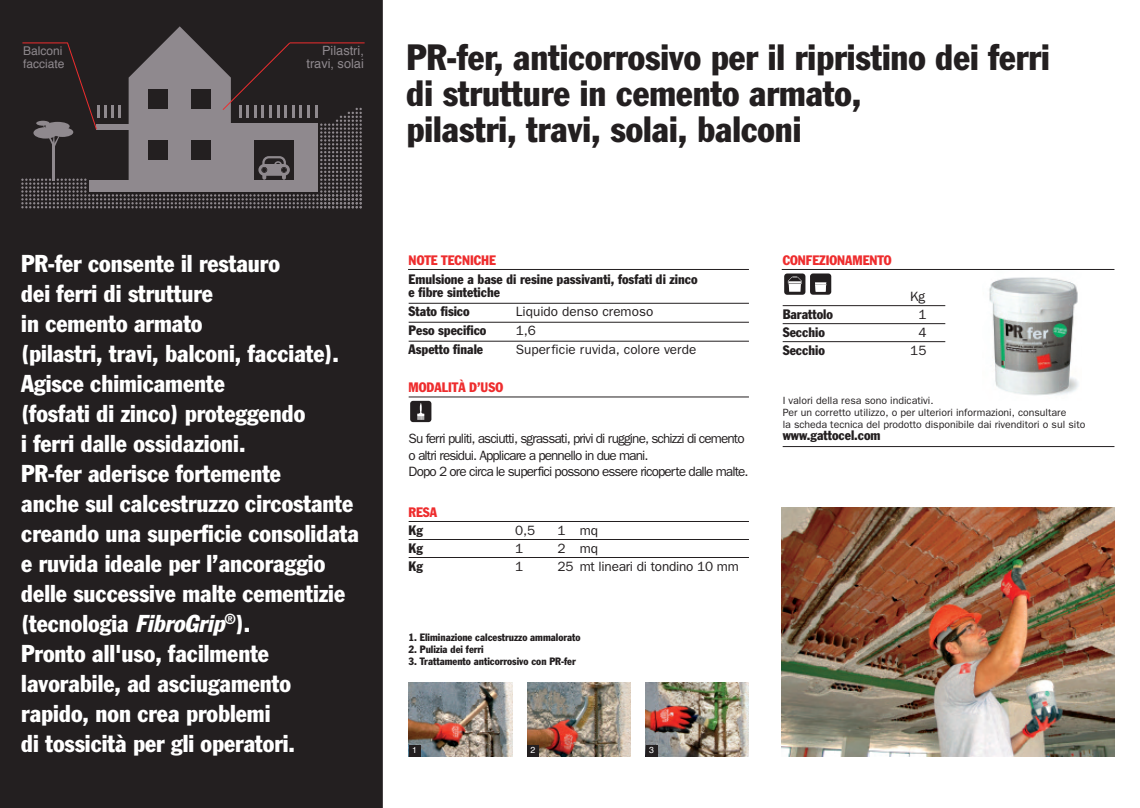
<style>
.page{position:relative;width:1140px;height:808px;background:#fff}
.page>*{position:absolute;margin:0;border:0;box-sizing:border-box;transform-origin:0 0}
.t1{font:condensed 36px/36px "Franklin Gothic";color:#231f20}
.t2{font:condensed 24px/30px "Franklin Gothic";color:#fff}
.t3{font:13.5px/16.5px "Franklin Gothic";letter-spacing:-.065em;color:#231f20}
.t4{font:condensed 13.5px/12.9px "Franklin Gothic";color:#231f20}
.t5{font:13.5px "Franklin Gothic";color:#231f20}
.t6{font:condensed 13.5px "Franklin Gothic";color:#ee2d2e}
.t7{font:13.5px "Franklin Gothic";letter-spacing:-.015em;color:#231f20}
.t8{font:12.75px/13px "Helvetica";color:#8f898e;text-align:right}
.t9{font:12px/13px "Helvetica";color:#8f898e}
.t10{font:10.5px/12px "Franklin Gothic";color:#231f20}
.t11{font:condensed 10.5px "Franklin Gothic";color:#231f20}
.t12{font:8.7px "Helvetica";color:#fff}
.s1{font-style:italic}
</style>
<div class="page">
<div style="left:0;top:0;width:383px;height:808px;background:#231f20"></div>
<hr style="left:408px;top:303px;width:341px;height:1px;background:#231f20">
<hr style="left:408px;top:322px;width:341px;height:1px;background:#231f20">
<hr style="left:408px;top:341px;width:341px;height:1px;background:#231f20">
<img style="left:989px;top:277px;width:90px;height:119px">
<img style="left:527px;top:682px;width:103px;height:75px">
<img style="left:645px;top:682px;width:104px;height:75px">
<img style="left:408px;top:683px;width:104px;height:74px">
<hr style="left:782px;top:446px;width:332px;height:1px;background:#231f20">
<hr style="left:408px;top:269px;width:341px;height:1px;background:#231f20">
<hr style="left:781px;top:269px;width:333px;height:1px;background:#231f20">
<hr style="left:408px;top:397px;width:341px;height:1px;background:#231f20">
<hr style="left:408px;top:521px;width:341px;height:1px;background:#231f20">
<hr style="left:408px;top:539px;width:341px;height:1px;background:#231f20">
<hr style="left:408px;top:557px;width:341px;height:1px;background:#231f20">
<svg style="left:410px;top:401px;width:21px;height:21px"></svg>
<hr style="left:290px;top:43px;width:74px;height:1px;background:#ee2d2e">
<hr style="left:782px;top:305px;width:163px;height:1px;background:#231f20">
<hr style="left:782px;top:323px;width:163px;height:1px;background:#231f20">
<hr style="left:782px;top:341px;width:163px;height:1px;background:#231f20">
<div style="left:408px;top:745px;width:12px;height:12px;background:#231f20"></div>
<div style="left:527px;top:745px;width:12px;height:12px;background:#231f20"></div>
<div style="left:645px;top:745px;width:12px;height:12px;background:#231f20"></div>
<svg style="left:21px;top:21px;width:341px;height:187px"></svg>
<img style="left:781px;top:508px;width:333px;height:249px">
<svg style="left:784px;top:273px;width:47px;height:22px"></svg>
<p class="t9" style="left:23px;top:45px;width:43px">Balconi facciate</p>
<p class="t8" style="left:306px;top:45px;width:59px">Pilastri, travi, solai</p>
<h1 class="t1" style="left:406px;top:42px;width:645px">PR-fer, anticorrosivo per il ripristino dei ferri di strutture in cemento armato,<br>pilastri, travi, solai, balconi</h1>
<p class="t2" style="left:21px;top:250px;width:339px">PR-fer consente il restauro<br>dei ferri di strutture<br>in cemento armato<br>(pilastri, travi, balconi, facciate).<br>Agisce chimicamente<br>(fosfati di zinco) proteggendo<br>i ferri dalle ossidazioni.<br>PR-fer aderisce fortemente<br>anche sul calcestruzzo circostante creando una superficie consolidata e ruvida ideale per l’ancoraggio delle successive malte cementizie (tecnologia <span class="s1">FibroGrip</span><sup>®</sup>).<br>Pronto all'uso, facilmente lavorabile, ad asciugamento rapido, non crea problemi<br>di tossicità per gli operatori.</p>
<p class="t6" style="left:408px;top:255px;width:89px">NOTE TECNICHE</p>
<p class="t4" style="left:408px;top:274px;width:290px">Emulsione a base di resine passivanti, fosfati di zinco e fibre sintetiche</p>
<p class="t4" style="left:408px;top:306px;width:63px">Stato fisico</p>
<p class="t5" style="left:516px;top:304px;width:139px">Liquido denso cremoso</p>
<p class="t4" style="left:408px;top:325px;width:79px">Peso specifico</p>
<p class="t3" style="left:516px;top:322px;width:22px">1,6</p>
<p class="t4" style="left:408px;top:344px;width:76px">Aspetto finale</p>
<p class="t5" style="left:516px;top:342px;width:182px">Superficie ruvida, colore verde</p>
<p class="t6" style="left:408px;top:382px;width:96px">MODALITÀ D’USO</p>
<p class="t3" style="left:408px;top:430px;width:341px">Su ferri puliti, asciutti, sgrassati, privi di ruggine, schizzi di cemento o altri residui. Applicare a pennello in due mani.<br>Dopo 2 ore circa le superfici possono essere ricoperte dalle malte.</p>
<p class="t6" style="left:408px;top:507px;width:30px">RESA</p>
<p class="t4" style="left:408px;top:524px;width:16px">Kg</p>
<p class="t3" style="left:515px;top:522px;width:22px">0,5</p>
<p class="t3" style="left:557px;top:522px;width:42px">1 mq</p>
<p class="t4" style="left:408px;top:542px;width:16px">Kg</p>
<p class="t3" style="left:515px;top:540px;width:10px">1</p>
<p class="t3" style="left:557px;top:540px;width:42px">2 mq</p>
<p class="t4" style="left:408px;top:560px;width:16px">Kg</p>
<p class="t3" style="left:515px;top:558px;width:10px">1</p>
<p class="t7" style="left:557px;top:558px;width:183px">25 mt lineari di tondino 10 mm</p>
<p class="t11" style="left:408px;top:634px;width:173px">1. Eliminazione calcestruzzo ammalorato</p>
<p class="t11" style="left:408px;top:646px;width:77px">2. Pulizia dei ferri</p>
<p class="t11" style="left:408px;top:658px;width:169px">3. Trattamento anticorrosivo con PR-fer</p>
<p class="t12" style="left:412px;top:746px;width:6px">1</p>
<p class="t12" style="left:530px;top:746px;width:6px">2</p>
<p class="t12" style="left:649px;top:746px;width:6px">3</p>
<p class="t6" style="left:782px;top:255px;width:110px">CONFEZIONAMENTO</p>
<p class="t3" style="left:910px;top:288px;width:17px">Kg</p>
<p class="t4" style="left:782px;top:308px;width:52px">Barattolo</p>
<p class="t3" style="left:918px;top:306px;width:10px">1</p>
<p class="t4" style="left:782px;top:326px;width:44px">Secchio</p>
<p class="t3" style="left:918px;top:324px;width:10px">4</p>
<p class="t4" style="left:782px;top:344px;width:44px">Secchio</p>
<p class="t3" style="left:910px;top:342px;width:18px">15</p>
<p class="t10" style="left:782px;top:395px;width:304px">I valori della resa sono indicativi.<br>Per un corretto utilizzo, o per ulteriori informazioni, consultare<br>la scheda tecnica del prodotto disponibile dai rivenditori o sul sito</p>
<p class="t4" style="left:782px;top:430px;width:99px">www.gattocel.com</p>
</div>
